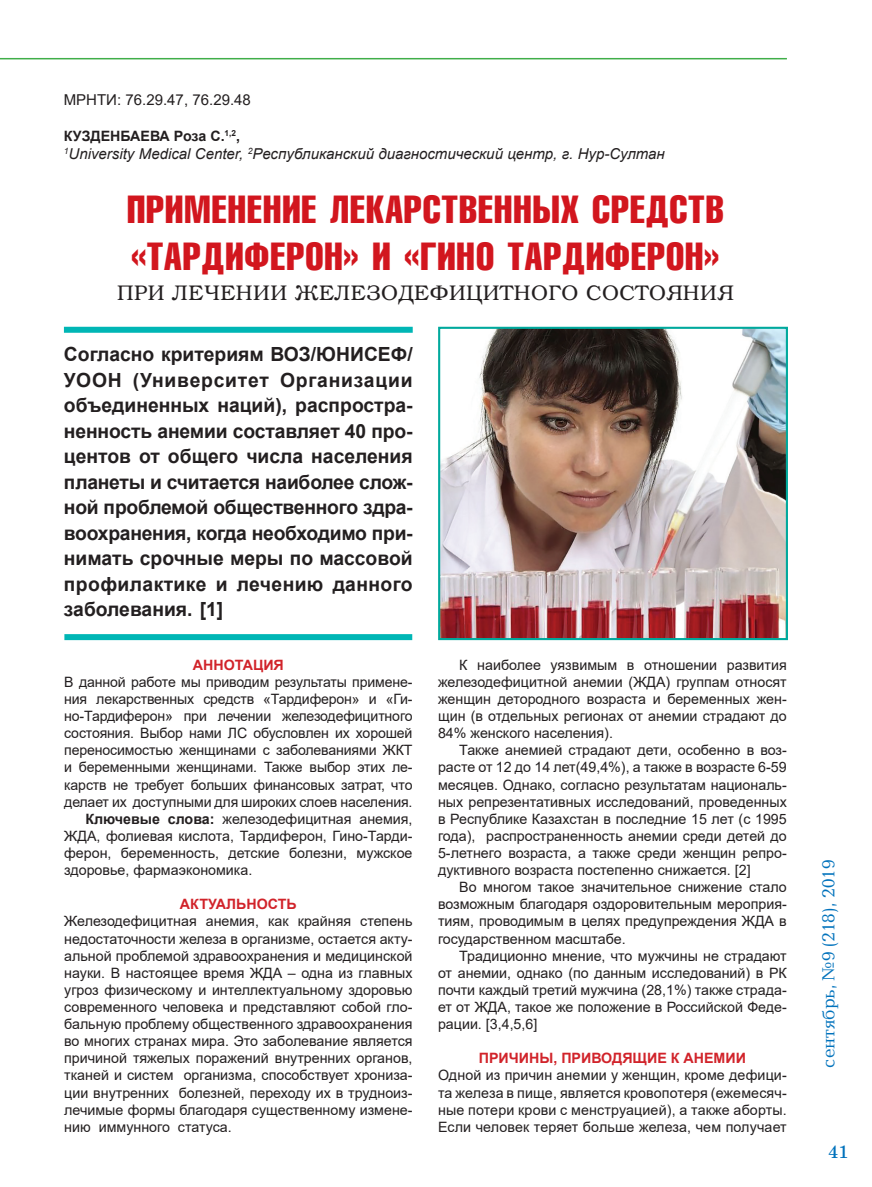
<style>
.page{position:relative;width:872px;height:1187px;background:#fff}
.page>*{position:absolute;margin:0;border:0;box-sizing:border-box;transform-origin:0 0}
.t1{font:39px/46.8px "K Compressed";letter-spacing:.01em;color:#d2161e}
.t2{font:21px "K Bookman";letter-spacing:.025em;color:#231f20}
.t3{font:700 19.5px/25.5px "Arial";letter-spacing:.015em;color:#231f20;text-align:justify}
.t4{font:18px "DS Baltica";color:#0072bc}
.t5{font:18px "DS School";color:#0072bc}
.t6{font:italic 15px "Arial";color:#231f20}
.t7{font:15px "Arial";color:#231f20}
.t8{font:14.25px/17.1px "Arial";letter-spacing:-.01em;color:#231f20;text-align:justify}
.t9{font:700 14.25px "Arial";color:#d1232a}
.t10{font:700 14.25px "Arial";color:#231f20}
.s1{font-weight:700}
</style>
<div class="page">
<hr style="left:0;top:58px;width:787px;height:1px;background:#40ae49">
<div style="left:64px;top:327px;width:349px;height:6px;background:#00b6b5"></div>
<div style="left:64px;top:634px;width:348px;height:6px;background:#00b6b5"></div>
<img style="left:441px;top:330px;width:344px;height:307px">
<div style="left:438px;top:327px;width:350px;height:313px;border:2px solid #00a99d"></div>
<p class="t7" style="left:64px;top:89px;width:189px">МРНТИ: 76.29.47, 76.29.48</p>
<p class="t10" style="left:64px;top:125px;width:178px">КУЗДЕНБАЕВА Роза С.<sup>1,2</sup>,</p>
<p class="t6" style="left:64px;top:143px;width:602px"><sup>1</sup>University Medical Center, <sup>2</sup>Республиканский диагностический центр, г. Нур-Султан</p>
<h1 class="t1" style="left:127px;top:186px;width:599px">ПРИМЕНЕНИЕ ЛЕКАРСТВЕННЫХ СРЕДСТВ «ТАРДИФЕРОН» И «ГИНО ТАРДИФЕРОН»</h1>
<h2 class="t2" style="left:117px;top:280px;width:617px">ПРИ ЛЕЧЕНИИ ЖЕЛЕЗОДЕФИЦИТНОГО СОСТОЯНИЯ</h2>
<p class="t3" style="left:64px;top:341px;width:350px">Согласно критериям ВОЗ/ЮНИСЕФ/ УООН (Университет Организации объединенных наций), распростра&shy;ненность анемии составляет 40 про&shy;центов от общего числа населения планеты и считается наиболее слож&shy;ной проблемой общественного здра&shy;воохранения, когда необходимо при&shy;нимать срочные меры по массовой профилактике и лечению данного заболевания. [1]</p>
<p class="t9" style="left:193px;top:654px;width:92px">АННОТАЦИЯ</p>
<p class="t8" style="left:64px;top:673px;width:350px">В данной работе мы приводим результаты примене-</p>
<p class="t8" style="left:64px;top:690px;width:350px">ния лекарственных средств «Тардиферон» и «Ги-</p>
<p class="t8" style="left:64px;top:707px;width:350px">но-Тардиферон» при лечении железодефицитного</p>
<p class="t8" style="left:64px;top:724px;width:350px">состояния. Выбор нами ЛС обусловлен их хорошей</p>
<p class="t8" style="left:64px;top:741px;width:350px">переносимостью женщинами с заболеваниями ЖКТ</p>
<p class="t8" style="left:64px;top:758px;width:350px">и беременными женщинами. Также выбор этих ле-</p>
<p class="t8" style="left:64px;top:775px;width:350px">карств не требует больших финансовых затрат, что</p>
<p class="t8" style="left:64px;top:793px;width:350px">делает их доступными для широких слоев населения.</p>
<p class="t8" style="left:85px;top:810px;width:328px"><span class="s1">Ключевые слова:</span> железодефицитная анемия,</p>
<p class="t8" style="left:64px;top:827px;width:350px">ЖДА, фолиевая кислота, Тардиферон, Гино-Тарди-</p>
<p class="t8" style="left:64px;top:844px;width:350px">ферон, беременность, детские болезни, мужское</p>
<p class="t8" style="left:64px;top:861px;width:190px">здоровье, фармаэкономика.</p>
<p class="t9" style="left:180px;top:894px;width:118px">АКТУАЛЬНОСТЬ</p>
<p class="t8" style="left:64px;top:912px;width:350px">Железодефицитная анемия, как крайняя степень недостаточности железа в организме, остается акту&shy;альной проблемой здравоохранения и медицинской науки. В настоящее время ЖДА – одна из главных угроз физическому и интеллектуальному здоровью современного человека и представляют собой гло&shy;бальную проблему общественного здравоохранения во многих странах мира. Это заболевание является причиной тяжелых поражений внутренних органов, тканей и систем организма, способствует хрониза&shy;ции внутренних болезней, переходу их в трудноиз&shy;лечимые формы благодаря существенному измене&shy;нию иммунного статуса.</p>
<p class="t8" style="left:438px;top:656px;width:350px;text-indent:21px">К наиболее уязвимым в отношении развития железодефицитной анемии (ЖДА) группам относят женщин детородного возраста и беременных жен&shy;щин (в отдельных регионах от анемии страдают до 84% женского населения).</p>
<p class="t8" style="left:438px;top:741px;width:350px;text-indent:21px">Также анемией страдают дети, особенно в воз&shy;расте от 12 до 14 лет(49,4%), а также в возрасте 6-59 месяцев. Однако, согласно результатам националь&shy;ных репрезентативных исследований, проведенных в Республике Казахстан в последние 15 лет (с 1995 года), распространенность анемии среди детей до 5-летнего возраста, а также среди женщин репро&shy;дуктивного возраста постепенно снижается. [2]</p>
<p class="t8" style="left:438px;top:878px;width:350px;text-indent:21px">Во многом такое значительное снижение стало возможным благодаря оздоровительным мероприя&shy;тиям, проводимым в целях предупреждения ЖДА в государственном масштабе.</p>
<p class="t8" style="left:438px;top:946px;width:350px;text-indent:21px">Традиционно мнение, что мужчины не страдают от анемии, однако (по данным исследований) в РК почти каждый третий мужчина (28,1%) также страда&shy;ет от ЖДА, такое же положение в Российской Феде&shy;рации. [3,4,5,6]</p>
<p class="t9" style="left:479px;top:1048px;width:268px">ПРИЧИНЫ, ПРИВОДЯЩИЕ К АНЕМИИ</p>
<p class="t8" style="left:438px;top:1066px;width:350px">Одной из причин анемии у женщин, кроме дефици&shy;та железа в пище, является кровопотеря (ежемесяч&shy;ные потери крови с менструацией), а также аборты.<br>Если человек теряет больше железа, чем получает</p>
<p class="t4" style="left:819px;top:1067px;width:209px;rotate:-90deg">сентябрь, №9 (218), 2019</p>
<p class="t5" style="left:828px;top:1142px;width:22px">41</p>
</div>
